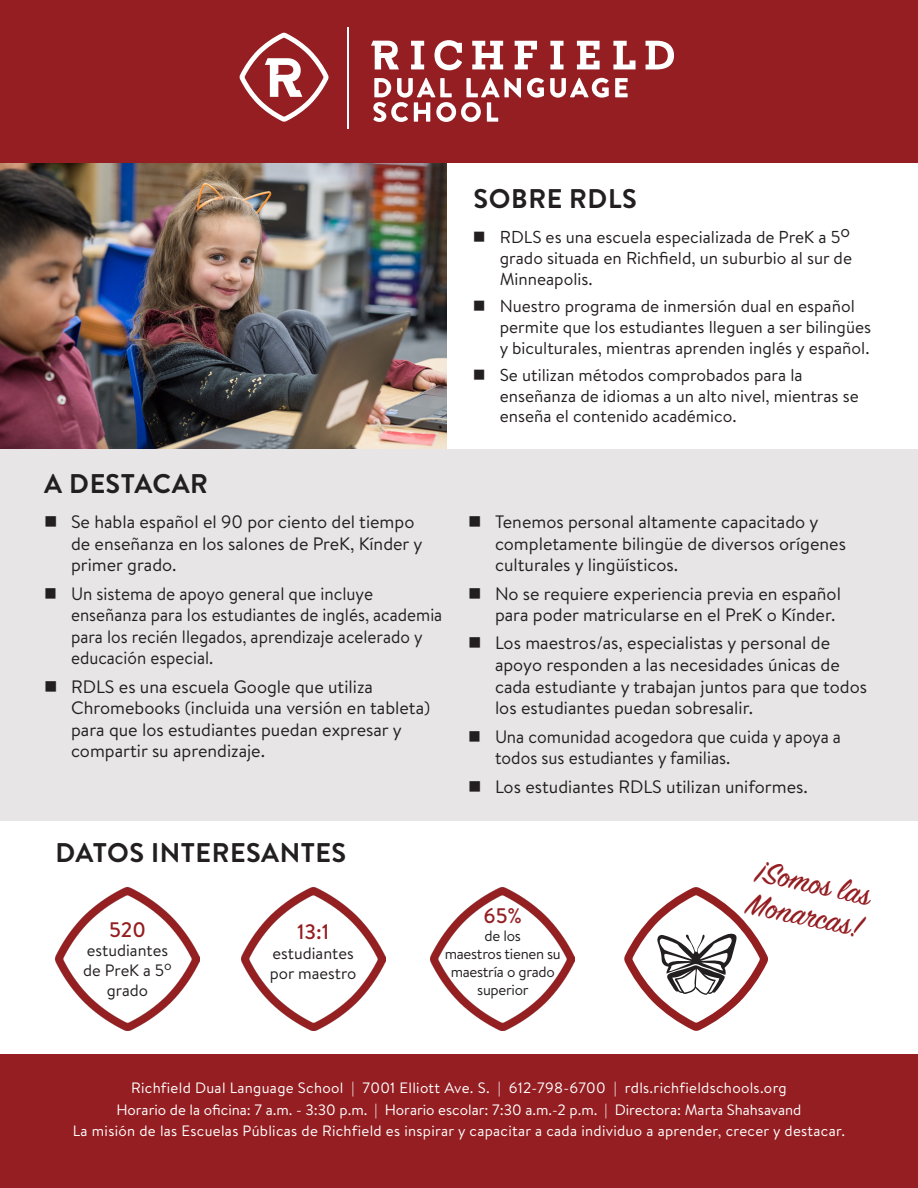
<style>
.page{position:relative;width:918px;height:1188px;background:#fff}
.page>*{position:absolute;margin:0;border:0;box-sizing:border-box;transform-origin:0 0}
.t1{font:34.5px/33px "Sign Painter House Script";color:#941e22}
.t2{font:700 27px "Brandon Text";letter-spacing:.02em;color:#231f20}
.t3{font:500 21px "Brandon Text";color:#941e22}
.t4{font:18px/21.6px "Brandon Text";color:#231f20}
.t5{font:18px/21.6px "Brandon Text";color:#231f20;scale:.96 1}
.t6{font:17.25px/20.7px "Brandon Text";color:#231f20}
.t7{font:16.5px/19.8px "Brandon Text";color:#231f20;text-align:center}
.t8{font:15px "Brandon Text";letter-spacing:.02em;color:#fff}
.t9{font:15px "Brandon Text";color:#fff}
.t10{font:15px "Brandon Text";letter-spacing:-.02em;color:#231f20}
</style>
<div class="page">
<img style="left:0;top:163px;width:446px;height:286px">
<div style="left:0;top:0;width:918px;height:163px;background:#941e22"></div>
<svg style="left:240px;top:32px;width:89px;height:90px"></svg>
<hr style="left:347px;top:28px;width:2px;height:101px;background:#fff">
<svg style="left:411px;top:41px;width:13px;height:28px"></svg>
<svg style="left:472px;top:41px;width:31px;height:28px"></svg>
<svg style="left:515px;top:41px;width:22px;height:28px"></svg>
<svg style="left:550px;top:41px;width:14px;height:28px"></svg>
<svg style="left:577px;top:41px;width:23px;height:28px"></svg>
<svg style="left:613px;top:41px;width:23px;height:28px"></svg>
<svg style="left:371px;top:41px;width:28px;height:28px"></svg>
<svg style="left:646px;top:41px;width:28px;height:28px"></svg>
<svg style="left:434px;top:40px;width:28px;height:30px"></svg>
<svg style="left:527px;top:78px;width:17px;height:20px"></svg>
<svg style="left:550px;top:78px;width:59px;height:20px"></svg>
<svg style="left:615px;top:78px;width:13px;height:19px"></svg>
<svg style="left:373px;top:78px;width:148px;height:44px"></svg>
<div style="left:0;top:1054px;width:918px;height:134px;background:#941e22"></div>
<img style="left:431px;top:887px;width:144px;height:144px">
<img style="left:56px;top:887px;width:143px;height:144px">
<img style="left:241px;top:887px;width:144px;height:144px">
<svg style="left:624px;top:887px;width:144px;height:144px"></svg>
<div style="left:0;top:449px;width:918px;height:372px;background:#e7e5e5"></div>
<p class="t2" style="left:44px;top:464px;width:165px">A DESTACAR</p>
<p class="t4" style="left:71px;top:510px;width:353px">Se habla español el 90 por ciento del tiempo de enseñanza en los salones de PreK, Kínder y primer grado.</p>
<p class="t5" style="left:71px;top:582px;width:388px">Un sistema de apoyo general que incluye enseñanza para los estudiantes de inglés, academia para los recién llegados, aprendizaje acelerado y educación especial.</p>
<p class="t4" style="left:71px;top:675px;width:361px">RDLS es una escuela Google que utiliza Chromebooks (incluida una versión en tableta) para que los estudiantes puedan expresar y compartir su aprendizaje.</p>
<p class="t2" style="left:474px;top:180px;width:165px">SOBRE RDLS</p>
<p class="t6" style="left:500px;top:226px;width:354px;text-align:justify">RDLS es una escuela especializada de PreK a 5o grado situada en Richfield, un suburbio al sur de Minneapolis.</p>
<p class="t6" style="left:500px;top:295px;width:373px">Nuestro programa de inmersión dual en español permite que los estudiantes lleguen a ser bilingües y biculturales, mientras aprenden inglés y español.</p>
<p class="t6" style="left:500px;top:364px;width:361px">Se utilizan métodos comprobados para la enseñanza de idiomas a un alto nivel, mientras se enseña el contenido académico.</p>
<p class="t4" style="left:495px;top:510px;width:353px">Tenemos personal altamente capacitado y completamente bilingüe de diversos orígenes culturales y lingüísticos.</p>
<p class="t4" style="left:495px;top:582px;width:348px">No se requiere experiencia previa en español para poder matricularse en el PreK o Kínder.</p>
<p class="t4" style="left:495px;top:632px;width:374px">Los maestros/as, especialistas y personal de apoyo responden a las necesidades únicas de cada estudiante y trabajan juntos para que todos los estudiantes puedan sobresalir.</p>
<p class="t5" style="left:495px;top:725px;width:362px">Una comunidad acogedora que cuida y apoya a todos sus estudiantes y familias.</p>
<p class="t4" style="left:495px;top:775px;width:314px">Los estudiantes RDLS utilizan uniformes.</p>
<p class="t2" style="left:55px;top:834px;width:292px">DATOS INTERESANTES</p>
<p class="t3" style="left:109px;top:915px;width:38px">520</p>
<p class="t7" style="left:87px;top:940px;width:83px">estudiantes</p>
<p class="t7" style="left:83px;top:960px;width:90px">de PreK a 5<sup>o </sup>grado</p>
<p class="t3" style="left:297px;top:917px;width:34px">13:1</p>
<p class="t7" style="left:273px;top:943px;width:83px">estudiantes</p>
<p class="t7" style="left:270px;top:962px;width:88px">por maestro</p>
<p class="t3" style="left:484px;top:901px;width:40px">65%</p>
<p class="t10" style="left:485px;top:925px;width:38px">de los</p>
<p class="t10" style="left:445px;top:943px;width:118px">maestros tienen su</p>
<p class="t10" style="left:451px;top:961px;width:106px">maestría o grado</p>
<p class="t10" style="left:477px;top:979px;width:53px">superior</p>
<p class="t1" style="left:757px;top:857px;width:120px;rotate:12deg">¡Som os las<br>Mon ar cas!</p>
<p class="t8" style="left:131px;top:1077px;width:657px">Richfield Dual Language School | 7001 Elliott Ave. S. | 612-798-6700 | rdls.richfieldschools.org</p>
<p class="t9" style="left:116px;top:1100px;width:687px">Horario de la oficina: 7 a.m. - 3:30 p.m. | Horario escolar: 7:30 a.m.-2 p.m. | Directora: Marta Shahsavand</p>
<p class="t8" style="left:73px;top:1121px;width:774px">La misión de las Escuelas Públicas de Richfield es inspirar y capacitar a cada individuo a aprender, crecer y destacar.</p>
</div>
